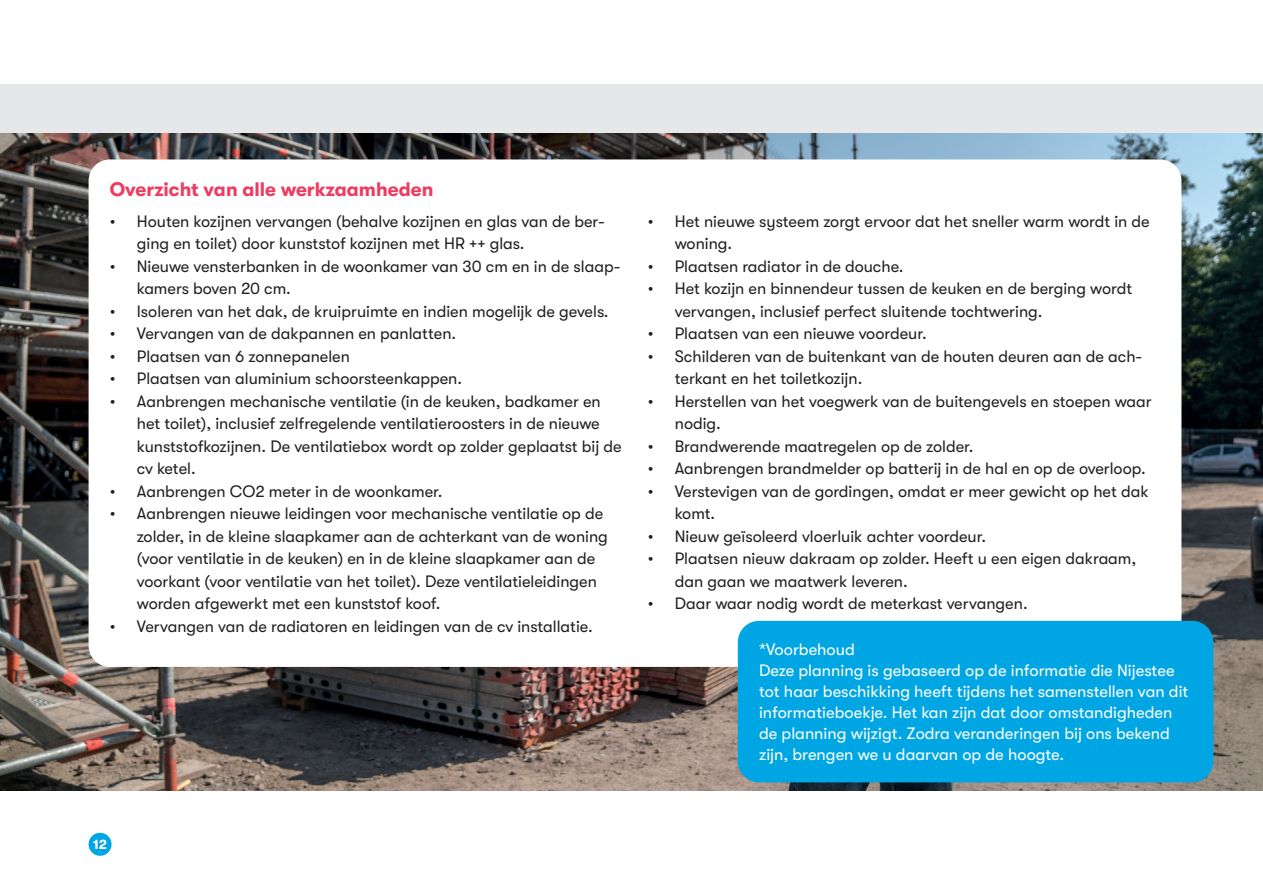
<style>
.page{position:relative;width:1263px;height:893px;background:#fff}
.page>*{position:absolute;margin:0;border:0;box-sizing:border-box;transform-origin:0 0}
.t1{font:700 19.5px "GT Walsheim";color:#ee3b60}
.t2{font:16.5px/22.5px "GT Walsheim";color:#231f20}
.t3{font:16.5px/21px "GT Walsheim";color:#fff}
.t4{font:700 13.5px "GT Walsheim";color:#fff}
</style>
<div class="page">
<div style="left:89px;top:833px;width:23px;height:23px;background:#00a6e4;border-radius:50%"></div>
<div style="left:0;top:84px;width:1263px;height:50px;background:#e6e7e9"></div>
<img style="left:0;top:134px;width:1263px;height:657px">
<div style="left:89px;top:159px;width:1092px;height:508px;background:#fff;border-radius:21px"></div>
<div style="left:738px;top:621px;width:475px;height:161px;background:#00a6e4;border-radius:21px"></div>
<p class="t1" style="left:110px;top:178px;width:325px">Overzicht van alle werkzaamheden</p>
<p class="t2" style="left:137px;top:210px;width:469px;text-indent:-27px">• Houten kozijnen vervangen (behalve kozijnen en glas van de ber&shy;ging en toilet) door kunststof kozijnen met HR ++ glas.</p>
<p class="t2" style="left:137px;top:255px;width:485px;text-indent:-27px">• Nieuwe vensterbanken in de woonkamer van 30 cm en in de slaap&shy;kamers boven 20 cm.</p>
<p class="t2" style="left:110px;top:300px;width:500px">• Isoleren van het dak, de kruipruimte en indien mogelijk de gevels.</p>
<p class="t2" style="left:110px;top:322px;width:348px">• Vervangen van de dakpannen en panlatten.</p>
<p class="t2" style="left:110px;top:345px;width:242px">• Plaatsen van 6 zonnepanelen</p>
<p class="t2" style="left:110px;top:367px;width:354px">• Plaatsen van aluminium schoorsteenkappen.</p>
<p class="t2" style="left:137px;top:390px;width:486px;text-indent:-27px">• Aanbrengen mechanische ventilatie (in de keuken, badkamer en het toilet), inclusief zelfregelende ventilatieroosters in de nieuwe kunststofkozijnen. De ventilatiebox wordt op zolder geplaatst bij de cv ketel.</p>
<p class="t2" style="left:110px;top:480px;width:334px">• Aanbrengen CO2 meter in de woonkamer.</p>
<p class="t2" style="left:137px;top:502px;width:473px;text-indent:-27px">• Aanbrengen nieuwe leidingen voor mechanische ventilatie op de zolder, in de kleine slaapkamer aan de achterkant van de woning (voor ventilatie in de keuken) en in de kleine slaapkamer aan de voorkant (voor ventilatie van het toilet). Deze ventilatieleidingen worden afgewerkt met een kunststof koof.</p>
<p class="t2" style="left:110px;top:615px;width:484px">• Vervangen van de radiatoren en leidingen van de cv installatie.</p>
<p class="t2" style="left:675px;top:210px;width:476px;text-indent:-27px">• Het nieuwe systeem zorgt ervoor dat het sneller warm wordt in de woning.</p>
<p class="t2" style="left:648px;top:255px;width:257px">• Plaatsen radiator in de douche.</p>
<p class="t2" style="left:675px;top:277px;width:459px;text-indent:-27px">• Het kozijn en binnendeur tussen de keuken en de berging wordt vervangen, inclusief perfect sluitende tochtwering.</p>
<p class="t2" style="left:648px;top:322px;width:281px">• Plaatsen van een nieuwe voordeur.</p>
<p class="t2" style="left:675px;top:345px;width:469px;text-indent:-27px">• Schilderen van de buitenkant van de houten deuren aan de ach&shy;terkant en het toiletkozijn.</p>
<p class="t2" style="left:675px;top:390px;width:478px;text-indent:-27px">• Herstellen van het voegwerk van de buitengevels en stoepen waar nodig.</p>
<p class="t2" style="left:648px;top:435px;width:327px">• Brandwerende maatregelen op de zolder.</p>
<p class="t2" style="left:648px;top:457px;width:500px">• Aanbrengen brandmelder op batterij in de hal en op de overloop.</p>
<p class="t2" style="left:675px;top:480px;width:475px;text-indent:-27px">• Verstevigen van de gordingen, omdat er meer gewicht op het dak komt.</p>
<p class="t2" style="left:648px;top:525px;width:340px">• Nieuw geïsoleerd vloerluik achter voordeur.</p>
<p class="t2" style="left:675px;top:547px;width:463px;text-indent:-27px">• Plaatsen nieuw dakraam op zolder. Heeft u een eigen dakraam, dan gaan we maatwerk leveren.</p>
<p class="t2" style="left:648px;top:592px;width:381px">• Daar waar nodig wordt de meterkast vervangen.</p>
<p class="t3" style="left:759px;top:639px;width:431px">*Voorbehoud<br>Deze planning is gebaseerd op de informatie die Nijestee tot haar beschikking heeft tijdens het samenstellen van dit informatieboekje. Het kan zijn dat door omstandigheden de planning wijzigt. Zodra veranderingen bij ons bekend zijn, brengen we u daarvan op de hoogte.</p>
<p class="t4" style="left:93px;top:837px;width:16px">12</p>
</div>
